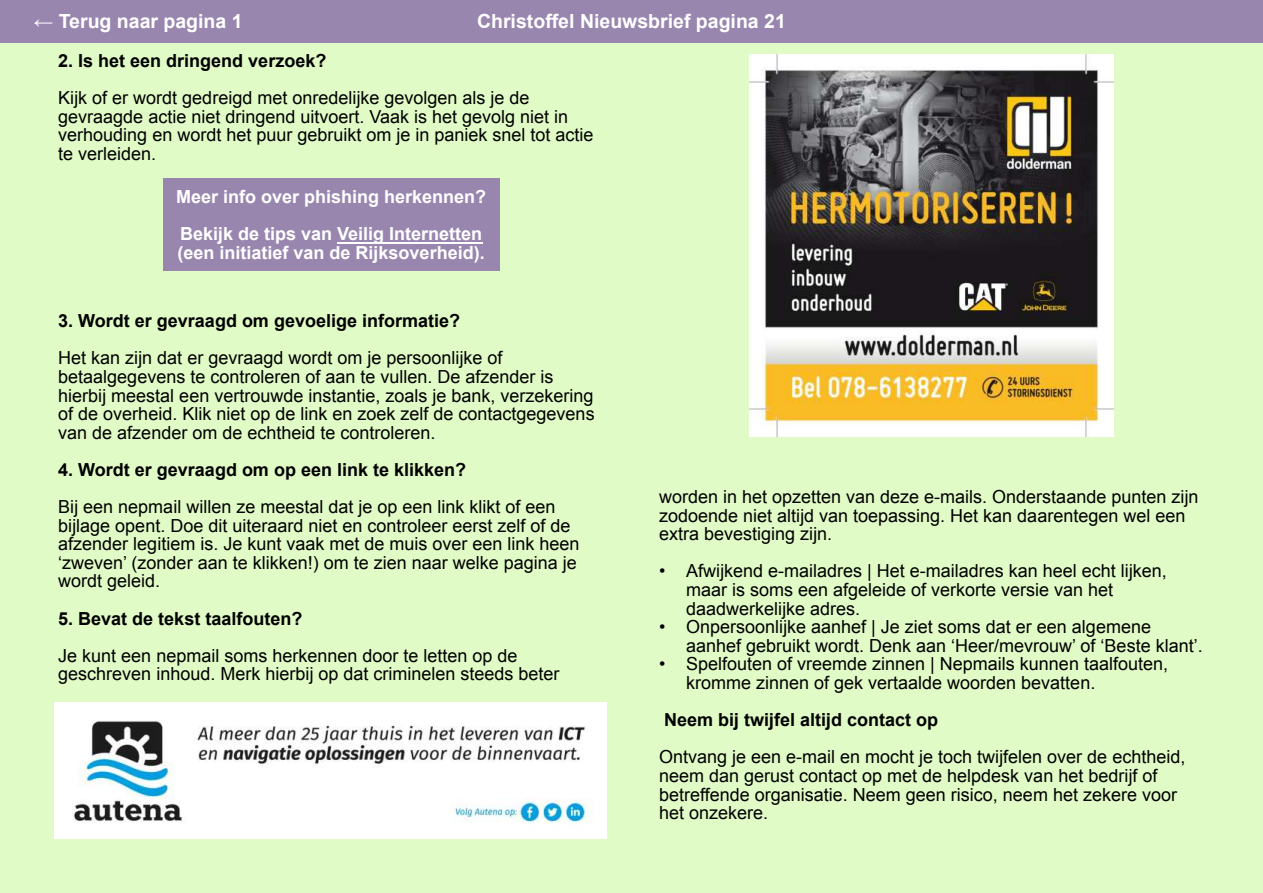
<style>
.page{position:relative;width:1263px;height:893px;background:#e1fbc7}
.page>*{position:absolute;margin:0;border:0;box-sizing:border-box;transform-origin:0 0}
.t1{font:700 19.5px "Arial";color:#fff}
.t2{font:18px/18.6px "Arial";color:#000}
.t3{font:700 18px "Arial";color:#000}
.t4{font:700 18px/37.2px "Arial";color:#fff}
</style>
<div class="page">
<div style="left:0;top:0;width:1263px;height:43px;background:#9886af"></div>
<div style="left:163px;top:178px;width:336px;height:93px;background:#9886af"></div>
<hr style="left:337px;top:242px;width:145px;height:2px;background:#fff">
<img style="left:54px;top:702px;width:553px;height:137px">
<img style="left:750px;top:54px;width:364px;height:383px">
<p class="t1" style="left:34px;top:8px;width:210px">← Terug naar pagina 1</p>
<p class="t1" style="left:477px;top:8px;width:310px">Christoffel Nieuwsbrief pagina 21</p>
<p class="t3" style="left:58px;top:49px;width:270px">2. Is het een dringend verzoek?</p>
<p class="t2" style="left:58px;top:89px;width:537px">Kĳk of er wordt gedreigd met onredelĳke gevolgen als je de gevraagde actie niet dringend uitvoert. Vaak is het gevolg niet in verhouding en wordt het puur gebruikt om je in paniek snel tot actie te verleiden.</p>
<p class="t4" style="left:176px;top:179px;width:312px">Meer info over phishing herkennen?<br>Bekĳk de tips van Veilig Internetten</p>
<p class="t4" style="left:178px;top:235px;width:309px">(een initiatief van de Rĳksoverheid).</p>
<p class="t3" style="left:58px;top:309px;width:403px">3. Wordt er gevraagd om gevoelige informatie?</p>
<p class="t2" style="left:58px;top:349px;width:538px">Het kan zĳn dat er gevraagd wordt om je persoonlĳke of betaalgegevens te controleren of aan te vullen. De afzender is hierbĳ meestal een vertrouwde instantie, zoals je bank, verzekering of de overheid. Klik niet op de link en zoek zelf de contactgegevens van de afzender om de echtheid te controleren.</p>
<p class="t3" style="left:58px;top:458px;width:409px">4. Wordt er gevraagd om op een link te klikken?</p>
<p class="t2" style="left:58px;top:498px;width:523px">Bĳ een nepmail willen ze meestal dat je op een link klikt of een bĳlage opent. Doe dit uiteraard niet en controleer eerst zelf of de afzender legitiem is. Je kunt vaak met de muis over een link heen ‘zweven’ (zonder aan te klikken!) om te zien naar welke pagina je wordt geleid.</p>
<p class="t3" style="left:58px;top:606px;width:246px">5. Bevat de tekst taalfouten?</p>
<p class="t2" style="left:58px;top:646px;width:503px">Je kunt een nepmail soms herkennen door te letten op de geschreven inhoud. Merk hierbĳ op dat criminelen steeds beter</p>
<p class="t2" style="left:659px;top:488px;width:541px">worden in het opzetten van deze e-mails. Onderstaande punten zĳn zodoende niet altĳd van toepassing. Het kan daarentegen wel een extra bevestiging zĳn.</p>
<p class="t2" style="left:686px;top:562px;width:482px;text-indent:-27px">• Afwĳkend e-mailadres | Het e-mailadres kan heel echt lĳken, maar is soms een afgeleide of verkorte versie van het daadwerkelĳke adres.</p>
<p class="t2" style="left:686px;top:618px;width:518px;text-indent:-27px">• Onpersoonlĳke aanhef | Je ziet soms dat er een algemene aanhef gebruikt wordt. Denk aan ‘Heer/mevrouw’ of ‘Beste klant’.</p>
<p class="t2" style="left:686px;top:655px;width:483px;text-indent:-27px">• Spelfouten of vreemde zinnen | Nepmails kunnen taalfouten, kromme zinnen of gek vertaalde woorden bevatten.</p>
<p class="t3" style="left:664px;top:708px;width:276px">Neem bĳ twĳfel altĳd contact op</p>
<p class="t2" style="left:659px;top:748px;width:528px">Ontvang je een e-mail en mocht je toch twĳfelen over de echtheid, neem dan gerust contact op met de helpdesk van het bedrĳf of betreffende organisatie. Neem geen risico, neem het zekere voor het onzekere.</p>
</div>
